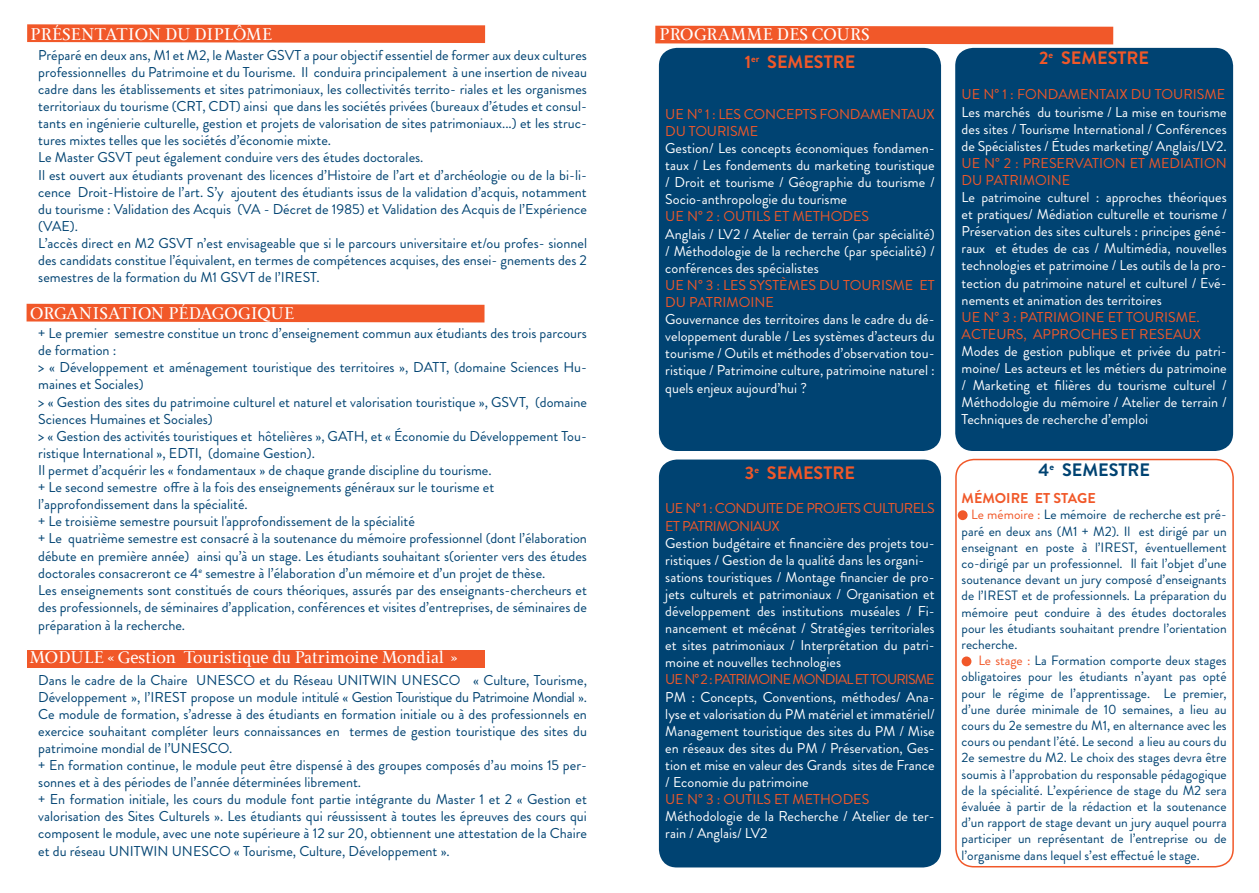
<style>
.page{position:relative;width:1259px;height:893px;background:#fff}
.page>*{position:absolute;margin:0;border:0;box-sizing:border-box;transform-origin:0 0}
.t1{font:18px "Ingleby";color:#fff}
.t2{font:700 18px "Brandon Grotesque";color:#f15829}
.t3{font:700 18px "Brandon Grotesque";color:#004372}
.t4{font:14.25px/17.1px "Brandon Grotesque";color:#004372}
.t5{font:14.25px/17.1px "Brandon Grotesque";color:#fff;text-align:justify}
.t6{font:14.25px/17.1px "Brandon Grotesque";color:#f15829}
.t7{font:14.25px/17.1px "Brandon Grotesque";letter-spacing:-.04em;color:#f15829}
.t8{font:14.25px "Brandon Grotesque";letter-spacing:-.06em;color:#f15829}
.t9{font:700 14.25px "Brandon Grotesque";color:#f15829}
.t10{font:13.5px/16.2px "Brandon Grotesque";color:#004372;text-align:justify}
.s1{color:#004372}
.s2{color:#f15829}
</style>
<div class="page">
<svg style="left:655px;top:26px;width:458px;height:18px;background:#f15c2e"></svg>
<div style="left:27px;top:650px;width:458px;height:17px;background:#f15829"></div>
<svg style="left:27px;top:24px;width:458px;height:19px;background:#f16337"></svg>
<div style="left:27px;top:304px;width:457px;height:18px;background:#f15829"></div>
<div style="left:659px;top:48px;width:282px;height:403px;background:#004372;border-radius:18px"></div>
<div style="left:955px;top:48px;width:278px;height:403px;background:#004372;border-radius:18px"></div>
<div style="left:659px;top:459px;width:282px;height:408px;background:#004372;border-radius:18px"></div>
<div style="left:955px;top:459px;width:278px;height:408px;border:2px solid #f15829;border-radius:18px"></div>
<div style="left:957px;top:510px;width:10px;height:10px;background:#f15829;border-radius:50%"></div>
<div style="left:961px;top:656px;width:10px;height:10px;background:#f15829;border-radius:50%"></div>
<p class="t1" style="left:30px;top:24px;width:244px">PRÉSENTATION DU DIPLÔME</p>
<p class="t4" style="left:38px;top:47px;width:550px">Préparé en deux ans, M1 et M2, le Master GSVT a pour objectif essentiel de former aux deux cultures professionnelles du Patrimoine et du Tourisme. Il conduira principalement à une insertion de niveau cadre dans les établissements et sites patrimoniaux, les collectivités territo- riales et les organismes territoriaux du tourisme (CRT, CDT) ainsi que dans les sociétés privées (bureaux d’études et consul&shy;tants en ingénierie culturelle, gestion et projets de valorisation de sites patrimoniaux...) et les struc&shy;tures mixtes telles que les sociétés d’économie mixte.<br>Le Master GSVT peut également conduire vers des études doctorales.<br>Il est ouvert aux étudiants provenant des licences d’Histoire de l’art et d’archéologie ou de la bi-li&shy;cence Droit-Histoire de l’art. S’y ajoutent des étudiants issus de la validation d’acquis, notamment du tourisme : Validation des Acquis (VA - Décret de 1985) et Validation des Acquis de l’Expérience (VAE).<br>L’accès direct en M2 GSVT n’est envisageable que si le parcours universitaire et/ou profes- sionnel des candidats constitue l’équivalent, en termes de compétences acquises, des ensei- gnements des 2 semestres de la formation du M1 GSVT de l’IREST.</p>
<p class="t1" style="left:30px;top:304px;width:265px">ORGANISATION PÉDAGOGIQUE</p>
<p class="t4" style="left:38px;top:325px;width:550px">+ Le premier semestre constitue un tronc d’enseignement commun aux étudiants des trois parcours de formation :<br>&gt; « Développement et aménagement touristique des territoires », DATT, (domaine Sciences Hu&shy;maines et Sociales)<br>&gt; « Gestion des sites du patrimoine culturel et naturel et valorisation touristique », GSVT, (domaine Sciences Humaines et Sociales)<br>&gt; « Gestion des activités touristiques et hôtelières », GATH, et « Économie du Développement Tou&shy;ristique International », EDTI, (domaine Gestion).<br>Il permet d’acquérir les « fondamentaux » de chaque grande discipline du tourisme.<br>+ Le second semestre offre à la fois des enseignements généraux sur le tourisme et l’approfondissement dans la spécialité.<br>+ Le troisième semestre poursuit l'approfondissement de la spécialité<br>+ Le quatrième semestre est consacré à la soutenance du mémoire professionnel (dont l’élaboration débute en première année) ainsi qu’à un stage. Les étudiants souhaitant s(orienter vers des études doctorales consacreront ce 4<sup>e</sup> semestre à l’élaboration d’un mémoire et d’un projet de thèse.<br>Les enseignements sont constitués de cours théoriques, assurés par des enseignants-chercheurs et des professionnels, de séminaires d’application, conférences et visites d’entreprises, de séminaires de préparation à la recherche.</p>
<p class="t1" style="left:29px;top:648px;width:429px">MODULE « Gestion Touristique du Patrimoine Mondial »</p>
<p class="t4" style="left:38px;top:671px;width:550px">Dans le cadre de la Chaire UNESCO et du Réseau UNITWIN UNESCO « Culture, Tourisme, Développement », l’IREST propose un module intitulé « Gestion Touristique du Patrimoine Mondial ».<br>Ce module de formation, s’adresse à des étudiants en formation initiale ou à des professionnels en exercice souhaitant compléter leurs connaissances en termes de gestion touristique des sites du patrimoine mondial de l’UNESCO.<br>+ En formation continue, le module peut être dispensé à des groupes composés d’au moins 15 per&shy;sonnes et à des périodes de l’année déterminées librement.<br>+ En formation initiale, les cours du module font partie intégrante du Master 1 et 2 « Gestion et valorisation des Sites Culturels ». Les étudiants qui réussissent à toutes les épreuves des cours qui composent le module, avec une note supérieure à 12 sur 20, obtiennent une attestation de la Chaire et du réseau UNITWIN UNESCO « Tourisme, Culture, Développement ».</p>
<p class="t1" style="left:659px;top:24px;width:212px">PROGRAMME DES COURS</p>
<p class="t2" style="left:744px;top:49px;width:112px">1<sup>er</sup> SEMESTRE</p>
<p class="t6" style="left:665px;top:106px;width:271px">UE N° 1 : LES CONCEPTS FONDAMENTAUX<br>DU TOURISME</p>
<p class="t5" style="left:665px;top:140px;width:271px">Gestion/ Les concepts économiques fondamen&shy;taux / Les fondements du marketing touristique / Droit et tourisme / Géographie du tourisme / Socio-anthropologie du tourisme</p>
<p class="t6" style="left:665px;top:208px;width:205px">UE N° 2 : OUTILS ET METHODES</p>
<p class="t5" style="left:665px;top:225px;width:271px">Anglais / LV2 / Atelier de terrain (par spécialité) / Méthodologie de la recherche (par spécialité) / conférences des spécialistes</p>
<p class="t6" style="left:665px;top:277px;width:271px">UE N° 3 : LES SYSTÈMES DU TOURISME ET<br>DU PATRIMOINE</p>
<p class="t5" style="left:665px;top:311px;width:271px">Gouvernance des territoires dans le cadre du dé&shy;veloppement durable / Les systèmes d’acteurs du tourisme / Outils et méthodes d’observation tou&shy;ristique / Patrimoine culture, patrimoine naturel : quels enjeux aujourd’hui ?</p>
<p class="t2" style="left:745px;top:460px;width:112px">3<sup>e</sup> SEMESTRE</p>
<p class="t7" style="left:665px;top:500px;width:271px">UE N° 1 : CONDUITE DE PROJETS CULTURELS<br>ET PATRIMONIAUX</p>
<p class="t5" style="left:665px;top:534px;width:271px;text-align:left">Gestion budgétaire et financière des projets tou&shy;ristiques / Gestion de la qualité dans les organi&shy;sations touristiques / Montage financier de pro&shy;jets culturels et patrimoniaux / Organisation et développement des institutions muséales / Fi&shy;nancement et mécénat / Stratégies territoriales et sites patrimoniaux / Interprétation du patri&shy;moine et nouvelles technologies</p>
<p class="t8" style="left:665px;top:670px;width:271px">UE N° 2 : PATRIMOINE MONDIAL ET TOURISME</p>
<p class="t5" style="left:665px;top:688px;width:271px">PM : Concepts, Conventions, méthodes/ Ana&shy;lyse et valorisation du PM matériel et immatériel/ Management touristique des sites du PM / Mise en réseaux des sites du PM / Préservation, Ges&shy;tion et mise en valeur des Grands sites de France / Economie du patrimoine</p>
<p class="t6" style="left:665px;top:791px;width:206px">UE N° 3 : OUTILS ET METHODES</p>
<p class="t5" style="left:665px;top:808px;width:271px">Méthodologie de la Recherche / Atelier de ter&shy;rain / Anglais/ LV2</p>
<p class="t2" style="left:1039px;top:46px;width:111px">2<sup>e</sup> SEMESTRE</p>
<p class="t6" style="left:961px;top:86px;width:265px">UE N° 1 : FONDAMENTAIX DU TOURISME</p>
<p class="t5" style="left:961px;top:103px;width:267px">Les marchés du tourisme / La mise en tourisme des sites / Tourisme International / Conférences de Spécialistes / Études marketing/ Anglais/LV2.</p>
<p class="t6" style="left:961px;top:155px;width:267px">UE N° 2 : PRESERVATION ET MEDIATION<br>DU PATRIMOINE</p>
<p class="t5" style="left:961px;top:189px;width:267px">Le patrimoine culturel : approches théoriques et pratiques/ Médiation culturelle et tourisme / Préservation des sites culturels : principes géné&shy;raux et études de cas / Multimédia, nouvelles technologies et patrimoine / Les outils de la pro&shy;tection du patrimoine naturel et culturel / Evé&shy;nements et animation des territoires</p>
<p class="t6" style="left:961px;top:309px;width:241px">UE N° 3 : PATRIMOINE ET TOURISME.<br>ACTEURS, APPROCHES ET RESEAUX</p>
<p class="t5" style="left:961px;top:343px;width:267px">Modes de gestion publique et privée du patri&shy;moine/ Les acteurs et les métiers du patrimoine / Marketing et filières du tourisme culturel / Méthodologie du mémoire / Atelier de terrain / Techniques de recherche d’emploi <span class="s1">STAGE</span></p>
<p class="t3" style="left:1038px;top:457px;width:113px">4<sup>e</sup> SEMESTRE</p>
<p class="t9" style="left:961px;top:488px;width:136px">MÉMOIRE ET STAGE</p>
<p class="t10" style="left:961px;top:507px;width:267px;text-indent:10px"><span class="s2">Le mémoire :</span> Le mémoire de recherche est pré&shy;paré en deux ans (M1 + M2). Il est dirigé par un enseignant en poste à l’IREST, éventuellement co-dirigé par un professionnel. Il fait l’objet d’une soutenance devant un jury composé d’enseignants de l’IREST et de professionnels. La préparation du mémoire peut conduire à des études doctorales pour les étudiants souhaitant prendre l’orientation recherche.</p>
<p class="t10" style="left:961px;top:653px;width:267px;text-indent:17px"><span class="s2">Le stage :</span> La Formation comporte deux stages obligatoires pour les étudiants n’ayant pas opté pour le régime de l’apprentissage. Le premier, d’une durée minimale de 10 semaines, a lieu au cours du 2e semestre du M1, en alternance avec les cours ou pendant l’été. Le second a lieu au cours du 2e semestre du M2. Le choix des stages devra être soumis à l’approbation du responsable pédagogique de la spécialité. L’expérience de stage du M2 sera évaluée à partir de la rédaction et la soutenance d’un rapport de stage devant un jury auquel pourra participer un représentant de l’entreprise ou de l’organisme dans lequel s’est effectué le stage.</p>
</div>
